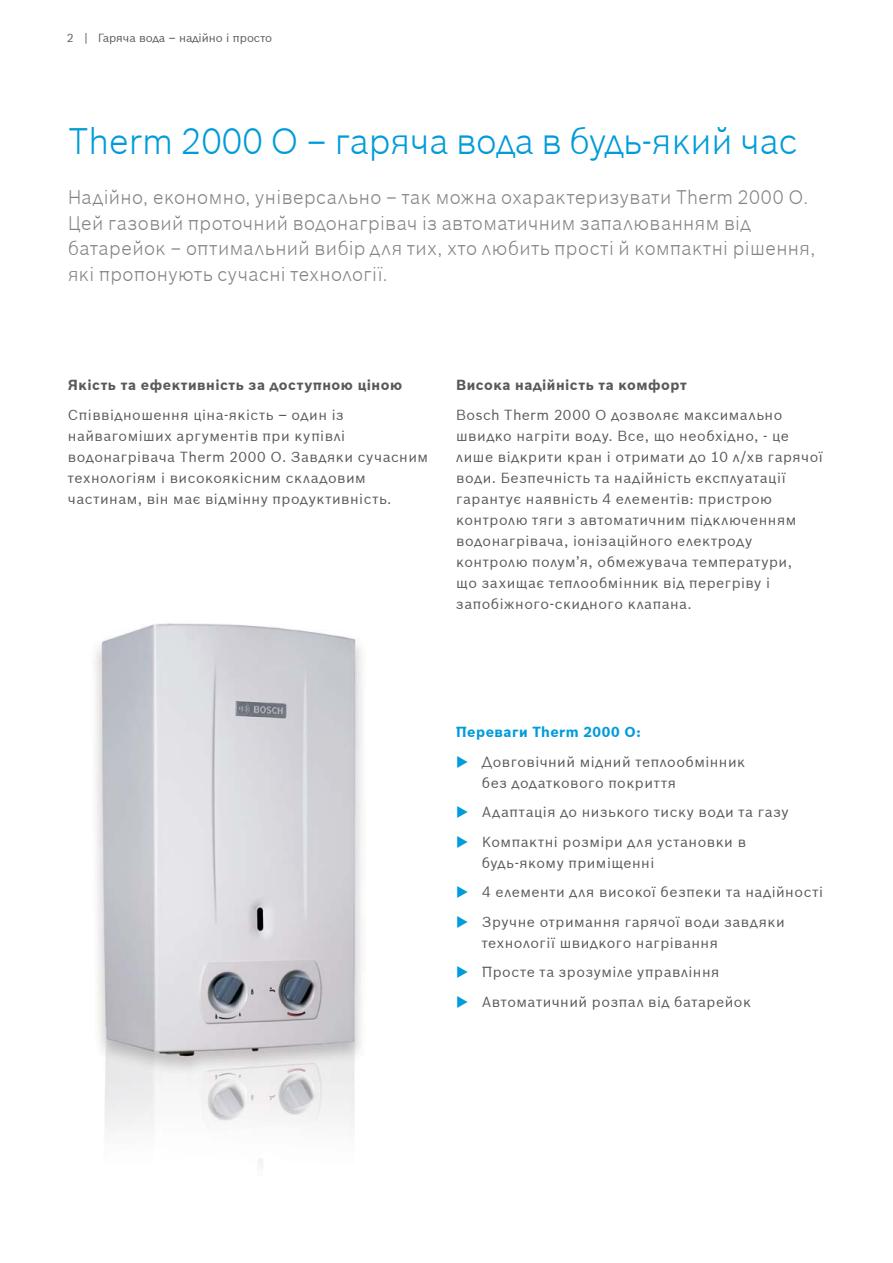
<style>
.page{position:relative;width:893px;height:1263px;background:#fff}
.page>*{position:absolute;margin:0;border:0;box-sizing:border-box;transform-origin:0 0}
.t1{font:300 36px "Bosch Sans";color:#009bd9}
.t2{font:300 19.2px/25.5px "Bosch Sans";letter-spacing:.025em;color:#808285}
.t3{font:14.25px/21px "Bosch Sans";letter-spacing:.04em;color:#58595b}
.t4{font:700 14.25px "Bosch Sans";letter-spacing:.035em;color:#58595b}
.t5{font:700 14.25px "Bosch Sans";letter-spacing:.035em;color:#009bd9}
.t6{font:11.55px "Bosch Sans";color:#58595b}
.s1{color:#009bd9}
</style>
<div class="page">
<img style="left:95px;top:623px;width:267px;height:542px">
<p class="t6" style="left:67px;top:29px;width:207px">2 | Гаряча вода – надійно і просто</p>
<h1 class="t1" style="left:68px;top:116px;width:731px">Therm 2000 O – гаряча вода в будь-який час</h1>
<p class="t2" style="left:68px;top:184px;width:749px">Надійно, економно, універсально – так можна охарактеризувати Therm 2000 O.<br>Цей газовий проточний водонагрівач із автоматичним запалюванням від батарейок – оптимальний вибір для тих, хто любить прості й компактні рішення, які пропонують сучасні технології.</p>
<p class="t4" style="left:68px;top:374px;width:336px">Якість та ефективність за доступною ціною</p>
<p class="t3" style="left:68px;top:403px;width:362px">Співвідношення ціна-якість – один із найвагоміших аргументів при купівлі водонагрівача Therm 2000 O. Завдяки сучасним технологіям і високоякісним складовим частинам, він має відмінну продуктивність.</p>
<p class="t4" style="left:456px;top:374px;width:232px">Висока надійність та комфорт</p>
<p class="t3" style="left:456px;top:403px;width:368px">Bosch Therm 2000 O дозволяє максимально швидко нагріти воду. Все, що необхідно, - це лише відкрити кран і отримати до 10 л/хв гарячої води. Безпечність та надійність експлуатації гарантує наявність 4 елементів: пристрою контролю тяги з автоматичним підключенням водонагрівача, іонізаційного електроду контролю полум’я, обмежувача температури,<br>що захищає теплообмінник від перегріву і запобіжного-скидного клапана.</p>
<p class="t5" style="left:456px;top:721px;width:186px">Переваги Therm 2000 O:</p>
<p class="t3" style="left:482px;top:750px;width:265px;text-indent:-25px"><span class="s1">◆</span> Довговічний мідний теплообмінник без додаткового покриття</p>
<p class="t3" style="left:456px;top:801px;width:334px"><span class="s1">◆</span> Адаптація до низького тиску води та газу</p>
<p class="t3" style="left:482px;top:830px;width:266px;text-indent:-26px"><span class="s1">◆</span> Компактні розміри для установки в будь-якому приміщенні</p>
<p class="t3" style="left:456px;top:881px;width:368px"><span class="s1">◆</span> 4 елементи для високої безпеки та надійності</p>
<p class="t3" style="left:482px;top:910px;width:304px;text-indent:-26px"><span class="s1">◆</span> Зручне отримання гарячої води завдяки технології швидкого нагрівання</p>
<p class="t3" style="left:456px;top:961px;width:265px"><span class="s1">◆</span> Просте та зрозуміле управління</p>
<p class="t3" style="left:456px;top:990px;width:296px"><span class="s1">◆</span> Автоматичний розпал від батарейок</p>
</div>
